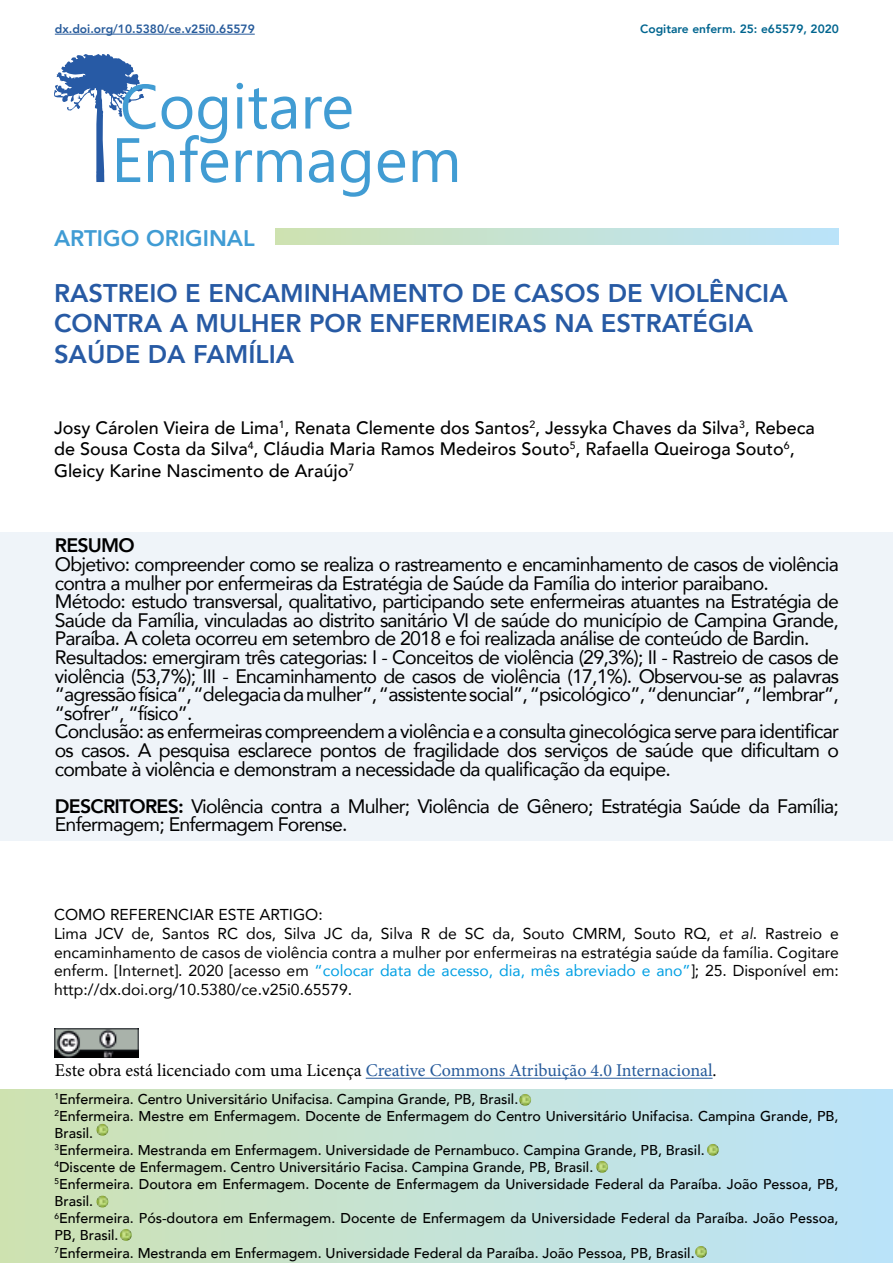
<style>
.page{position:relative;width:893px;height:1263px;background:#fff}
.page>*{position:absolute;margin:0;border:0;box-sizing:border-box;transform-origin:0 0}
.t1{font:800 25.5px/30.6px "Avenir";color:#275aa4}
.t2{font:800 22.5px "Avenir";color:#409cd4}
.t3{font:19.5px/18.6px "Avenir";letter-spacing:-.04em;color:#000}
.t4{font:800 19.5px "Avenir";letter-spacing:-.04em;color:#000}
.t5{font:500 18px/21.6px "Avenir";color:#000}
.t6{font:18px "Minion Pro";color:#275b9b}
.t7{font:15.75px/18.9px "Avenir";color:#000}
.t8{font:500 14.25px/17.1px "Avenir";color:#000}
.t9{font:800 12px "Avenir";color:#275b9b}
.t10{font:800 12px "Avenir";color:#00658f}
.s1{font-weight:800}
.s2{font-style:italic}
.s3{color:#009fe3}
.s4{color:#000}
</style>
<div class="page">
<svg style="left:236px;top:150px;width:66px;height:32px"></svg>
<svg style="left:309px;top:150px;width:25px;height:33px"></svg>
<svg style="left:341px;top:150px;width:29px;height:47px"></svg>
<svg style="left:378px;top:150px;width:27px;height:33px"></svg>
<svg style="left:413px;top:150px;width:44px;height:32px"></svg>
<svg style="left:54px;top:54px;width:174px;height:129px"></svg>
<svg style="left:237px;top:83px;width:6px;height:46px"></svg>
<svg style="left:249px;top:88px;width:47px;height:41px"></svg>
<svg style="left:305px;top:97px;width:46px;height:32px"></svg>
<hr style="left:55px;top:34px;width:200px;height:1px;background:#275b9b">
<div style="left:276px;top:228px;width:563px;height:17px;background:linear-gradient(to right,#cee2b2,#bae3fb)"></div>
<div style="left:1px;top:533px;width:892px;height:308px;background:#eff4f9"></div>
<div style="left:0;top:1089px;width:893px;height:174px;background:linear-gradient(to right,#cee2b1,#bae3fb)"></div>
<svg style="left:0;top:1239px;width:893px;height:15px;background:#c4e2d6"></svg>
<svg style="left:120px;top:1229px;width:12px;height:12px"></svg>
<svg style="left:96px;top:1196px;width:12px;height:11px"></svg>
<svg style="left:96px;top:1124px;width:12px;height:12px"></svg>
<svg style="left:707px;top:1144px;width:12px;height:12px"></svg>
<svg style="left:596px;top:1161px;width:12px;height:12px"></svg>
<svg style="left:519px;top:1094px;width:12px;height:12px"></svg>
<img style="left:55px;top:1029px;width:83px;height:29px">
<hr style="left:366px;top:1078px;width:347px;height:1px;background:#275b9b">
<svg style="left:695px;top:1246px;width:12px;height:12px"></svg>
<p class="t9" style="left:55px;top:20px;width:201px">dx.doi.org/10.5380/ce.v25i0.65579</p>
<p class="t10" style="left:640px;top:20px;width:200px">Cogitare enferm. 25: e65579, 2020</p>
<p class="t2" style="left:54px;top:220px;width:202px">ARTIGO ORIGINAL</p>
<h1 class="t1" style="left:54px;top:278px;width:735px">RASTREIO E ENCAMINHAMENTO DE CASOS DE VIOLÊNCIA<br>CONTRA A MULHER POR ENFERMEIRAS NA ESTRATÉGIA<br>SAÚDE DA FAMÍLIA</h1>
<p class="t5" style="left:54px;top:416px;width:762px">Josy Cárolen Vieira de Lima<sup>1</sup>, Renata Clemente dos Santos<sup>2</sup>, Jessyka Chaves da Silva<sup>3</sup>, Rebeca de Sousa Costa da Silva<sup>4</sup>, Cláudia Maria Ramos Medeiros Souto<sup>5</sup>, Rafaella Queiroga Souto<sup>6</sup>,<br>Gleicy Karine Nascimento de Araújo<sup>7</sup></p>
<p class="t4" style="left:55px;top:530px;width:81px">RESUMO</p>
<p class="t3" style="left:55px;top:554px;width:786px">Objetivo: compreender como se realiza o rastreamento e encaminhamento de casos de violência contra a mulher por enfermeiras da Estratégia de Saúde da Família do interior paraibano.<br>Método: estudo transversal, qualitativo, participando sete enfermeiras atuantes na Estratégia de Saúde da Família, vinculadas ao distrito sanitário VI de saúde do município de Campina Grande, Paraíba. A coleta ocorreu em setembro de 2018 e foi realizada análise de conteúdo de Bardin.<br>Resultados: emergiram três categorias: I - Conceitos de violência (29,3%); II - Rastreio de casos de violência (53,7%); III - Encaminhamento de casos de violência (17,1%). Observou-se as palavras “agressão física”, “delegacia da mulher”, “assistente social”, “psicológico”, “denunciar”, “lembrar”, “sofrer”, “físico”.<br>Conclusão: as enfermeiras compreendem a violência e a consulta ginecológica serve para identificar os casos. A pesquisa esclarece pontos de fragilidade dos serviços de saúde que dificultam o combate à violência e demonstram a necessidade da qualificação da equipe.</p>
<p class="t3" style="left:55px;top:796px;width:786px"><span class="s1">DESCRITORES:</span> Violência contra a Mulher; Violência de Gênero; Estratégia Saúde da Família;<br>Enfermagem; Enfermagem Forense.</p>
<p class="t7" style="left:54px;top:904px;width:786px">COMO REFERENCIAR ESTE ARTIGO:<br>Lima JCV de, Santos RC dos, Silva JC da, Silva R de SC da, Souto CMRM, Souto RQ, <span class="s2">et al</span>. Rastreio e encaminhamento de casos de violência contra a mulher por enfermeiras na estratégia saúde da família. Cogitare enferm. [Internet]. 2020 [acesso em <span class="s3">“colocar data de acesso, dia, mês abreviado e ano”</span>]; 25. Disponível em: http://dx.doi.org/10.5380/ce.v25i0.65579.</p>
<p class="t6" style="left:55px;top:1058px;width:663px"><span class="s4">Este obra está licenciado com uma Licença</span> Creative Commons Atribuição 4.0 Internacional<span class="s4">.</span></p>
<p class="t8" style="left:54px;top:1089px;width:786px"><sup>1</sup>Enfermeira. Centro Universitário Unifacisa. Campina Grande, PB, Brasil.<br><sup>2</sup>Enfermeira. Mestre em Enfermagem. Docente de Enfermagem do Centro Universitário Unifacisa. Campina Grande, PB, Brasil.<br><sup>3</sup>Enfermeira. Mestranda em Enfermagem. Universidade de Pernambuco. Campina Grande, PB, Brasil.<br><sup>4</sup>Discente de Enfermagem. Centro Universitário Facisa. Campina Grande, PB, Brasil.<br><sup>5</sup>Enfermeira. Doutora em Enfermagem. Docente de Enfermagem da Universidade Federal da Paraíba. João Pessoa, PB, Brasil.<br><sup>6</sup>Enfermeira. Pós-doutora em Enfermagem. Docente de Enfermagem da Universidade Federal da Paraíba. João Pessoa, PB, Brasil.<br><sup>7</sup>Enfermeira. Mestranda em Enfermagem. Universidade Federal da Paraíba. João Pessoa, PB, Brasil.</p>
</div>
